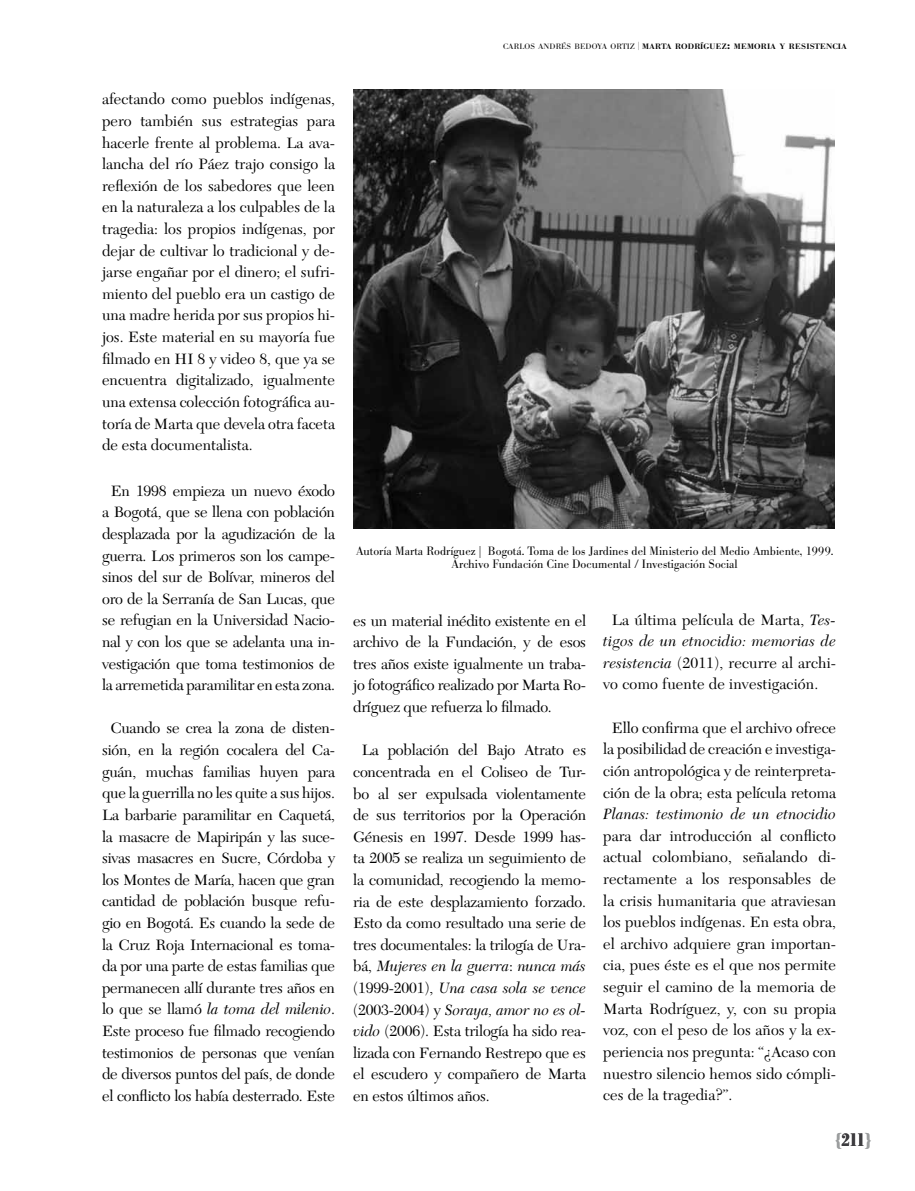
<style>
.page{position:relative;width:915px;height:1191px;background:#fff}
.page>*{position:absolute;margin:0;border:0;box-sizing:border-box;transform-origin:0 0}
.t1{font:700 condensed 18px "Bodoni BE";color:#3e3d40}
.t2{font:15.6px/21.6px "New Caledonia";letter-spacing:-.015em;color:#000;text-align:justify}
.t3{font:italic 15.6px "New Caledonia";letter-spacing:.005em;color:#000}
.t4{font:300 12px/13.5px "Bodoni BE";color:#000;text-align:center}
.t5{font:500 7.8px "Bodoni BE";letter-spacing:.02em;color:#000;scale:1.09 1}
.s1{font-style:italic}
.s2{font-weight:300}
.s3{font-weight:300;font-size:8.25px}
.s4{font-size:11.1px}
.s5{color:#9c9e9f}
</style>
<div class="page">
<img style="left:353px;top:89px;width:480px;height:439px">
<p class="t2" style="left:102px;top:89px;width:234px">afectando como pueblos indígenas, pero también sus estrategias para hacerle frente al problema. La ava&shy;lancha del río Páez trajo consigo la reflexión de los sabedores que leen en la naturaleza a los culpables de la tragedia: los propios indígenas, por dejar de cultivar lo tradicional y de&shy;jarse engañar por el dinero; el sufri&shy;miento del pueblo era un castigo de una madre herida por sus propios hi&shy;jos. Este material en su mayoría fue filmado en HI 8 y video 8, que ya se encuentra digitalizado, igualmente una extensa colección fotográfica au&shy;toría de Marta que devela otra faceta de esta documentalista.</p>
<p class="t2" style="left:102px;top:480px;width:234px;text-align:center">En 1998 empieza un nuevo éxodo a Bogotá, que se llena con población desplazada por la agudización de la guerra. Los primeros son los campe&shy;sinos del sur de Bolívar, mineros del oro de la Serranía de San Lucas, que se refugian en la Universidad Nacio&shy;nal y con los que se adelanta una in&shy;vestigación que toma testimonios de la arremetida paramilitar en esta zona.</p>
<p class="t2" style="left:102px;top:718px;width:234px;text-align:center">Cuando se crea la zona de disten&shy;sión, en la región cocalera del Ca&shy;guán, muchas familias huyen para que la guerrilla no les quite a sus hijos.<br>La barbarie paramilitar en Caquetá, la masacre de Mapiripán y las suce&shy;sivas masacres en Sucre, Córdoba y los Montes de María, hacen que gran cantidad de población busque refu&shy;gio en Bogotá. Es cuando la sede de la Cruz Roja Internacional es toma&shy;da por una parte de estas familias que permanecen allí durante tres años en lo que se llamó <span class="s1">la toma del milenio</span>.<br>Este proceso fue filmado recogiendo testimonios de personas que venían de diversos puntos del país, de donde el conflicto los había desterrado. Este</p>
<p class="t5" style="left:503px;top:42px;width:317px"><span class="s2">CARLOS ANDRÉS BEDOYA ORTIZ</span> <span class="s3">|</span> MARTA RODRÍGUEZ<span class="s4">:</span> MEMORIA Y RESISTENCIA</p>
<p class="t4" style="left:356px;top:544px;width:479px">Autoría Marta Rodríguez | Bogotá. Toma de los Jardines del Ministerio del Medio Ambiente, 1999.<br>Archivo Fundación Cine Documental / Investigación Social</p>
<p class="t2" style="left:353px;top:610px;width:234px">es un material inédito existente en el archivo de la Fundación, y de esos tres años existe igualmente un traba&shy;jo fotográfico realizado por Marta Ro&shy;dríguez que refuerza lo filmado.</p>
<p class="t2" style="left:353px;top:739px;width:234px;text-indent:9px">La población del Bajo Atrato es concentrada en el Coliseo de Tur&shy;bo al ser expulsada violentamente de sus territorios por la Operación Génesis en 1997. Desde 1999 has&shy;ta 2005 se realiza un seguimiento de la comunidad, recogiendo la memo&shy;ria de este desplazamiento forzado.<br>Esto da como resultado una serie de tres documentales: la trilogía de Ura&shy;bá, <span class="s1">Mujeres en la guerra</span>: <span class="s1">nunca más </span>(1999-2001), <span class="s1">Una casa sola se vence </span>(2003-2004) y <span class="s1">Soraya, amor no es ol&shy;vido</span> (2006). Esta trilogía ha sido rea&shy;lizada con Fernando Restrepo que es el escudero y compañero de Marta en estos últimos años.</p>
<p class="t2" style="left:603px;top:609px;width:234px;text-indent:9px">La última película de Marta, <span class="s1">Tes&shy;tigos de un etnocidio: memorias de resistencia</span> (2011), recurre al archi&shy;vo como fuente de investigación.</p>
<p class="t2" style="left:603px;top:717px;width:234px;text-align:center">Ello confirma que el archivo ofrece la posibilidad de creación e investiga&shy;ción antropológica y de reinterpreta&shy;ción de la obra; esta película retoma</p>
<p class="t3" style="left:603px;top:805px;width:234px">Planas: testimonio de un etnocidio</p>
<p class="t2" style="left:603px;top:825px;width:234px">para dar introducción al conflicto actual colombiano, señalando di&shy;rectamente a los responsables de la crisis humanitaria que atraviesan los pueblos indígenas. En esta obra, el archivo adquiere gran importan&shy;cia, pues éste es el que nos permite seguir el camino de la memoria de Marta Rodríguez, y, con su propia voz, con el peso de los años y la ex&shy;periencia nos pregunta: “¿Acaso con nuestro silencio hemos sido cómpli&shy;ces de la tragedia?”.</p>
<p class="t1" style="left:834px;top:1129px;width:38px"><span class="s5">{</span>211<span class="s5">}</span></p>
</div>
